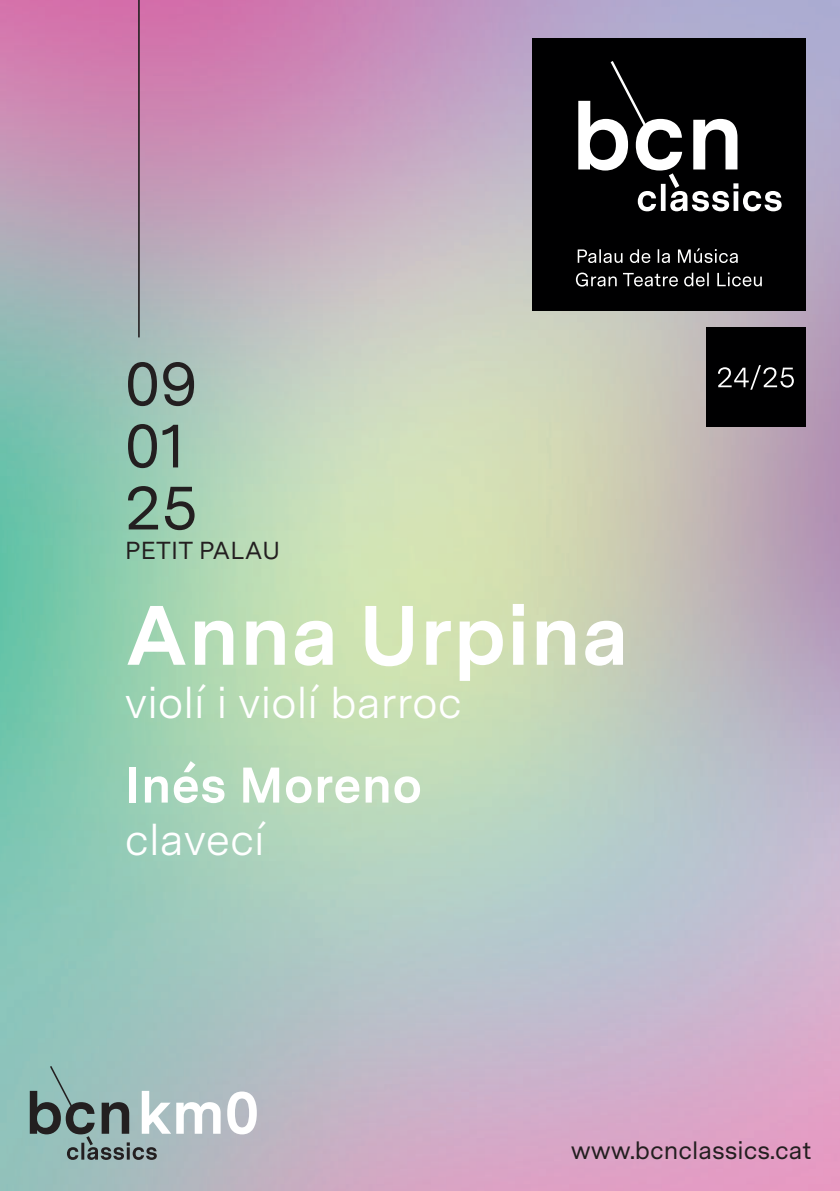
<style>
.page{position:relative;width:840px;height:1191px;background:#fff}
.page>*{position:absolute;margin:0;border:0;box-sizing:border-box;transform-origin:0 0}
.t1{font:700 84px "Messina Sans";color:#fff}
.t2{font:62px/62px "Messina Sans";color:#231f20}
.t3{font:700 50px "Messina Sans";color:#fff}
.t4{font:44px "Messina Sans";color:#fff}
.t5{font:24.8px "Messina Sans";color:#231f20}
.t6{font:24.6px "Messina Sans";letter-spacing:.01em;color:#231f20}
</style>
<div class="page">
<img style="left:0;top:0;width:839px;height:1191px">
<hr style="left:138px;top:0;width:2px;height:337px;background:#231f20">
<div style="left:532px;top:38px;width:273px;height:273px;background:#000001"></div>
<svg style="left:578px;top:61px;width:203px;height:150px"></svg>
<svg style="left:577px;top:248px;width:160px;height:15px"></svg>
<svg style="left:575px;top:272px;width:186px;height:15px"></svg>
<div style="left:706px;top:327px;width:99px;height:99px;background:#000001"></div>
<svg style="left:718px;top:365px;width:75px;height:25px"></svg>
<svg style="left:30px;top:1066px;width:227px;height:93px;background:#9eb2b3"></svg>
<h2 class="t2" style="left:125px;top:351px;width:74px">09<br>01<br>25</h2>
<p class="t6" style="left:125px;top:532px;width:156px">PETIT PALAU</p>
<h1 class="t1" style="left:125px;top:572px;width:505px">Anna Urpina</h1>
<p class="t4" style="left:125px;top:669px;width:338px">violí i violí barroc</p>
<p class="t3" style="left:125px;top:747px;width:299px">Inés Moreno</p>
<p class="t4" style="left:125px;top:807px;width:141px">clavecí</p>
<p class="t5" style="left:570px;top:1132px;width:242px">www.bcnclassics.cat</p>
</div>
